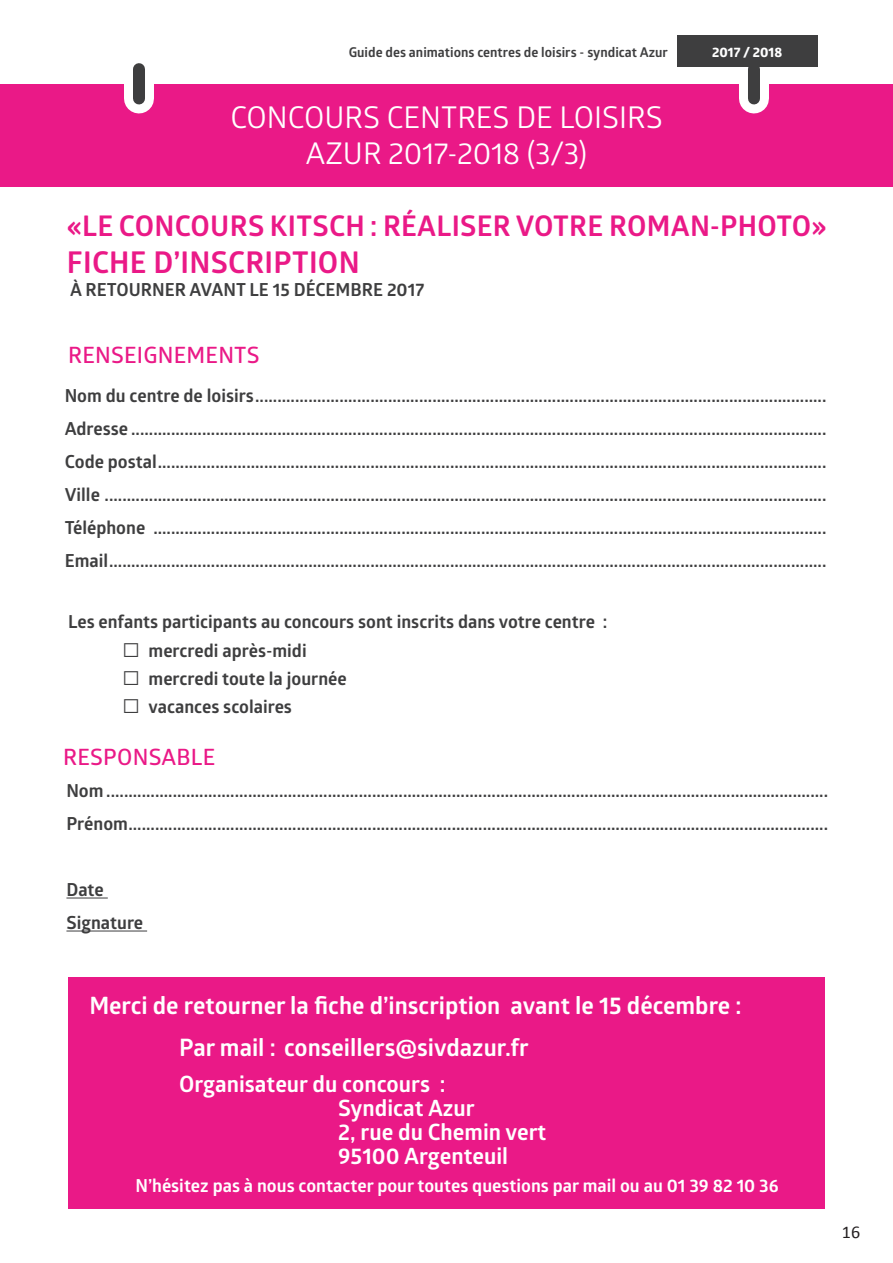
<style>
.page{position:relative;width:893px;height:1263px;background:#fff}
.page>*{position:absolute;margin:0;border:0;box-sizing:border-box;transform-origin:0 0}
.t1{font:30px/36px "Glober";color:#fff;text-align:center}
.t2{font:700 30px "Glober";letter-spacing:.01em;color:#ea1987}
.t3{font:700 28.5px "Glober";letter-spacing:.01em;color:#ea1987}
.t4{font:700 24px/41.7px "Glober";color:#fff}
.t5{font:700 22.5px/23.7px "Glober";color:#fff}
.t6{font:600 22.5px "Glober";letter-spacing:.01em;color:#ea1987}
.t7{font:700 18px/33px "Glober";color:#3e3e3f}
.t8{font:700 18px "Glober";color:#fff}
.t9{font:18px "Calibri";color:#231f20}
.t10{font:700 13.5px "Glober";color:#3e3e3f}
.t11{font:700 13.5px "Globerx";color:#fff}
.s1{font-family:"Arial";font-weight:400;font-size:30px}
</style>
<div class="page">
<div style="left:0;top:84px;width:893px;height:103px;background:#ea1987"></div>
<div style="left:124px;top:69px;width:30px;height:29px;background:#fff"></div>
<div style="left:133px;top:69px;width:12px;height:29px;background:#3e3e3f"></div>
<div style="left:739px;top:69px;width:30px;height:29px;background:#fff"></div>
<div style="left:748px;top:69px;width:12px;height:29px;background:#3e3e3f"></div>
<div style="left:677px;top:35px;width:141px;height:32px;background:#3e3e3f"></div>
<div style="left:68px;top:977px;width:757px;height:232px;background:#ea1987"></div>
<hr style="left:66px;top:897px;width:42px;height:1px;background:#3e3e3f">
<hr style="left:66px;top:930px;width:81px;height:1px;background:#3e3e3f">
<p class="t10" style="left:349px;top:42px;width:321px">Guide des animations centres de loisirs - syndicat Azur</p>
<p class="t11" style="left:712px;top:43px;width:72px">2017 / 2018</p>
<h1 class="t1" style="left:230px;top:98px;width:434px">CONCOURS CENTRES DE LOISIRS<br>AZUR 2017-2018 (3/3)</h1>
<h2 class="t3" style="left:67px;top:206px;width:761px">«LE CONCOURS KITSCH : RÉALISER VOTRE ROMAN-PHOTO»</h2>
<h1 class="t2" style="left:67px;top:241px;width:294px">FICHE D’INSCRIPTION</h1>
<p class="t7" style="left:70px;top:273px;width:356px">À RETOURNER AVANT LE 15 DÉCEMBRE 2017</p>
<p class="t6" style="left:68px;top:340px;width:193px">RENSEIGNEMENTS</p>
<p class="t7" style="left:65px;top:379px;width:763px;text-align:justify">Nom du centre de loisirs.................................................................................................................................<br>Adresse .............................................................................................................................................................<br>Code postal.......................................................................................................................................................<br>Ville ...................................................................................................................................................................<br>Téléphone ........................................................................................................................................................<br>Email..................................................................................................................................................................</p>
<p class="t7" style="left:68px;top:605px;width:541px">Les enfants participants au concours sont inscrits dans votre centre :</p>
<p class="t7" style="left:122px;top:633px;width:186px"><span class="s1">□</span> mercredi après-midi</p>
<p class="t7" style="left:122px;top:662px;width:226px"><span class="s1">□</span> mercredi toute la journée</p>
<p class="t7" style="left:122px;top:690px;width:171px"><span class="s1">□</span> vacances scolaires</p>
<p class="t6" style="left:63px;top:742px;width:154px">RESPONSABLE</p>
<p class="t7" style="left:66px;top:774px;width:763px">Nom ...................................................................................................................................................................<br>Prénom..............................................................................................................................................................</p>
<p class="t7" style="left:66px;top:873px;width:78px">Date<br>Signature</p>
<h3 class="t4" style="left:179px;top:985px;width:564px;text-indent:-90px">Merci de retourner la fiche d’inscription avant le 15 décembre :<br>Par mail : conseillers@sivdazur.fr</h3>
<p class="t5" style="left:338px;top:1072px;width:210px;text-indent:-159px">Organisateur du concours :<br>Syndicat Azur<br>2, rue du Chemin vert<br>95100 Argenteuil</p>
<p class="t8" style="left:135px;top:1172px;width:645px">N’hésitez pas à nous contacter pour toutes questions par mail ou au 01 39 82 10 36</p>
<p class="t9" style="left:842px;top:1221px;width:20px">16</p>
</div>
